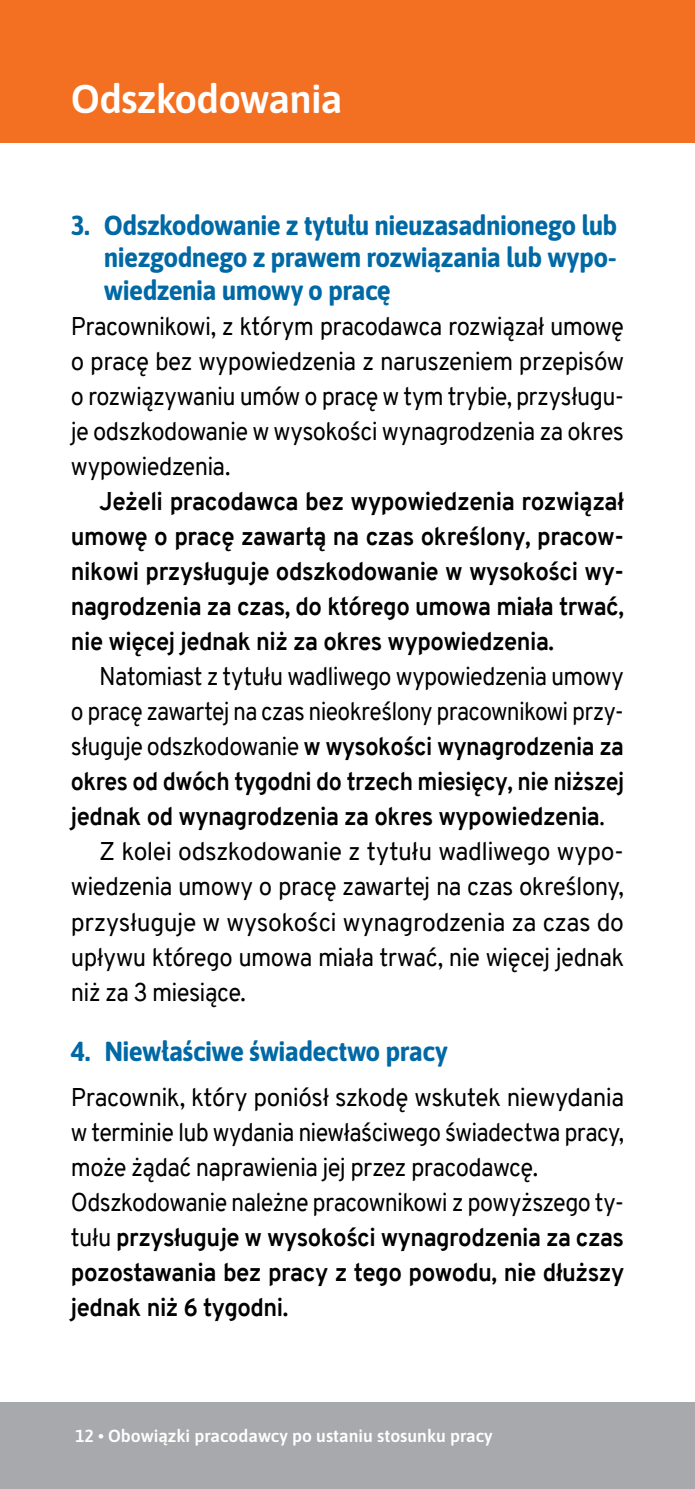
<style>
.page{position:relative;width:695px;height:1489px;background:#fff}
.page>*{position:absolute;margin:0;border:0;box-sizing:border-box;transform-origin:0 0}
.t1{font:600 40px "Asap";letter-spacing:-.02em;color:#fff}
.t2{font:700 27.5px/32.5px "Asap";letter-spacing:-.025em;color:#0069a5;text-align:justify;scale:.95 1}
.t3{font:25px/35px "Overpass";letter-spacing:-.025em;color:#000}
.t4{font:700 25px/35px "Overpass";letter-spacing:-.02em;color:#000;text-align:justify;scale:.96 1}
.t5{font:25px/35px "Overpass";letter-spacing:-.025em;color:#000;text-align:justify;scale:.95 1}
.t6{font:25px "Overpass";letter-spacing:-.025em;color:#000;scale:.96 1}
.t7{font:25px "Overpass";letter-spacing:-.025em;color:#000;scale:.92 1}
.t8{font:700 25px "Overpass";letter-spacing:-.02em;color:#000;scale:.92 1}
.t9{font:700 25px "Overpass";letter-spacing:-.02em;color:#000;scale:.94 1}
.t10{font:25px "Overpass";letter-spacing:-.025em;color:#000;scale:.94 1}
.t11{font:700 25px "Overpass";letter-spacing:-.02em;color:#000;scale:.95 1}
.t12{font:600 17.5px "Asap";color:#fff}
.s1{font-weight:400}
.s2{font-weight:700}
</style>
<div class="page">
<div style="left:0;top:0;width:694px;height:142px;background:#f36f21"></div>
<div style="left:0;top:1402px;width:694px;height:86px;background:#a7a9ac"></div>
<h1 class="t1" style="left:71px;top:71px;width:273px">Odszkodowania</h1>
<p class="t2" style="left:104px;top:207px;width:542px;text-indent:-33px">3. Odszkodowanie z tytułu nieuzasadnionego lub niezgodnego z prawem rozwiązania lub wypo&shy;wiedzenia umowy o pracę</p>
<p class="t5" style="left:71px;top:309px;width:583px">Pracownikowi, z którym pracodawca rozwiązał umowę o pracę bez wypowiedzenia z naruszeniem przepisów o rozwiązywaniu umów o pracę w tym trybie, przysługu&shy;je odszkodowanie w wysokości wynagrodzenia za okres wypowiedzenia.</p>
<p class="t4" style="left:71px;top:484px;width:577px;text-indent:28px">Jeżeli pracodawca bez wypowiedzenia rozwiązał umowę o pracę zawartą na czas określony, pracow&shy;nikowi przysługuje odszkodowanie w wysokości wy&shy;nagrodzenia za czas, do którego umowa miała trwać, nie więcej jednak niż za okres wypowiedzenia.</p>
<p class="t10" style="left:99px;top:658px;width:559px">Natomiast z tytułu wadliwego wypowiedzenia umowy</p>
<p class="t7" style="left:71px;top:693px;width:602px">o pracę zawartej na czas nieokreślony pracownikowi przy-</p>
<p class="t9" style="left:71px;top:728px;width:589px"><span class="s1">sługuje odszkodowanie</span> w wysokości wynagrodzenia za</p>
<p class="t8" style="left:71px;top:763px;width:603px">okres od dwóch tygodni do trzech miesięcy, nie niższej</p>
<p class="t11" style="left:71px;top:798px;width:563px">jednak od wynagrodzenia za okres wypowiedzenia<span class="s1">.</span></p>
<p class="t3" style="left:99px;top:834px;width:526px">Z kolei odszkodowanie z tytułu wadliwego wypo-</p>
<p class="t6" style="left:71px;top:868px;width:577px">wiedzenia umowy o pracę zawartej na czas określony,</p>
<p class="t3" style="left:71px;top:904px;width:554px">przysługuje w wysokości wynagrodzenia za czas do</p>
<p class="t6" style="left:71px;top:938px;width:577px">upływu którego umowa miała trwać, nie więcej jednak</p>
<p class="t5" style="left:71px;top:974px;width:186px">niż za 3 miesiące.</p>
<p class="t2" style="left:71px;top:1034px;width:398px">4. Niewłaściwe świadectwo pracy</p>
<p class="t3" style="left:71px;top:1079px;width:554px">Pracownik, który poniósł szkodę wskutek niewydania w terminie lub wydania niewłaściwego świadectwa pracy, może żądać naprawienia jej przez pracodawcę.<br>Odszkodowanie należne pracownikowi z powyższego ty&shy;tułu <span class="s2">przysługuje w wysokości wynagrodzenia za czas pozostawania bez pracy z tego powodu, nie dłuższy jednak niż 6 tygodni.</span></p>
<p class="t12" style="left:75px;top:1423px;width:419px">12 • Obowiązki pracodawcy po ustaniu stosunku pracy</p>
</div>
